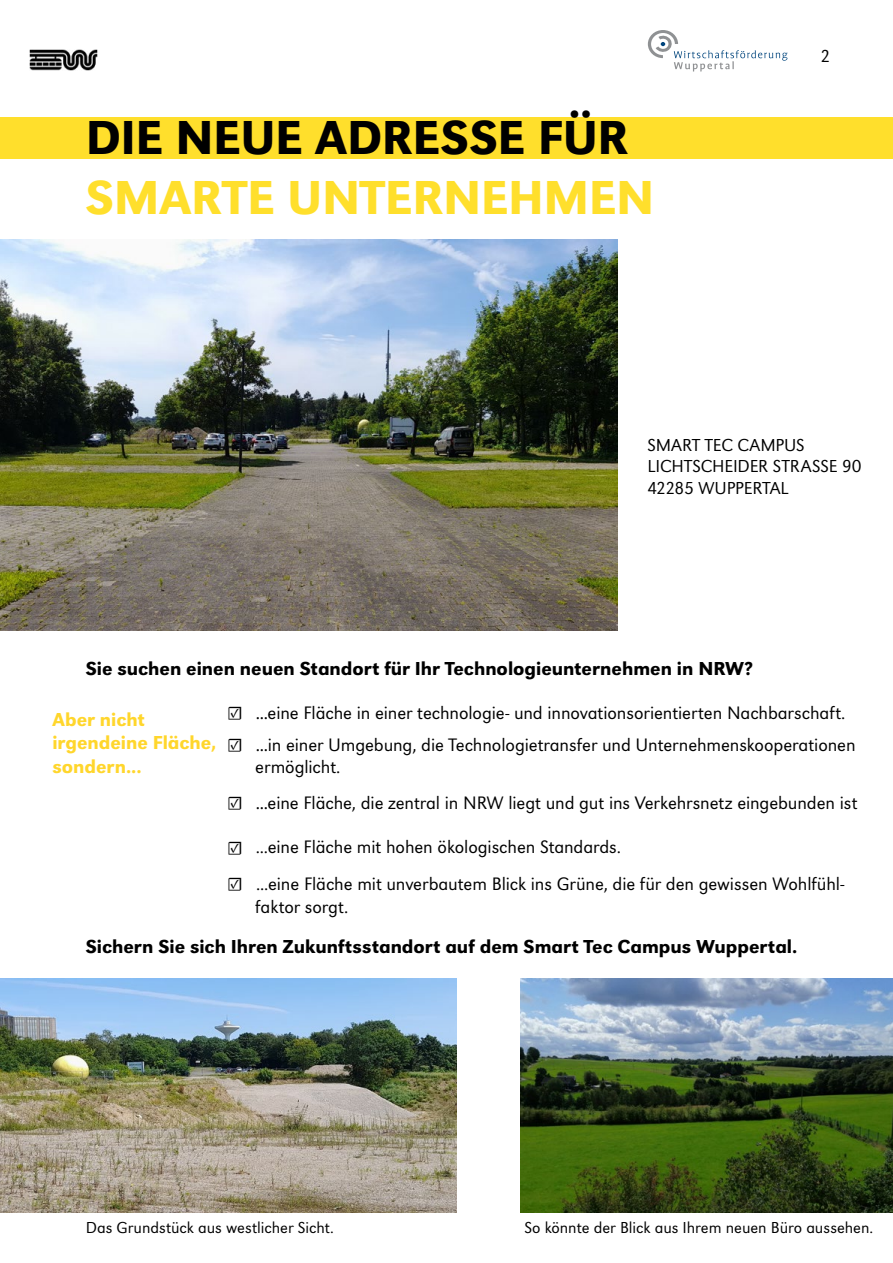
<style>
.page{position:relative;width:893px;height:1263px;background:#fff}
.page>*{position:absolute;margin:0;border:0;box-sizing:border-box;transform-origin:0 0}
.t1{font:500 49.5px "URW Grotesk";letter-spacing:-.01em;color:#000}
.t2{font:500 49.5px "URW Grotesk";letter-spacing:-.005em;color:#ffdf2c}
.t3{font:500 19.5px "URW Grotesk";color:#000}
.t4{font:500 19.5px/23.4px "URW Grotesk";color:#ffd62c}
.t5{font:300 18.75px/22.5px "URW Grotesk";letter-spacing:-.005em;color:#000}
.t6{font:18.75px "Minion Pro";color:#000}
.t7{font:300 18px/21.6px "URW Grotesk";letter-spacing:-.005em;color:#000}
.t8{font:300 16.5px "URW Grotesk";color:#000}
.s1{font-family:"Minion Pro";font-weight:400}
</style>
<div class="page">
<div style="left:0;top:117px;width:893px;height:41px;background:#ffdf2c"></div>
<img style="left:0;top:978px;width:456px;height:234px">
<img style="left:520px;top:978px;width:373px;height:234px">
<svg style="left:648px;top:30px;width:139px;height:42px"></svg>
<img style="left:30px;top:49px;width:68px;height:22px">
<img style="left:0;top:239px;width:618px;height:391px">
<h1 class="t1" style="left:86px;top:109px;width:545px">DIE NEUE ADRESSE FÜR</h1>
<h1 class="t2" style="left:86px;top:168px;width:570px">SMARTE UNTERNEHMEN</h1>
<p class="t7" style="left:821px;top:46px;width:11px">2</p>
<p class="t7" style="left:647px;top:434px;width:216px">SMART TEC CAMPUS<br>LICHTSCHEIDER STRASSE 90<br>42285 WUPPERTAL</p>
<p class="t3" style="left:86px;top:657px;width:669px">Sie suchen einen neuen Standort für Ihr Technologieunternehmen in NRW?</p>
<p class="t4" style="left:52px;top:708px;width:165px">Aber nicht irgendeine Fläche, sondern...</p>
<p class="t5" style="left:227px;top:702px;width:620px"><span class="s1">☑ ...</span>eine Fläche in einer technologie- und innovationsorientierten Nachbarschaft.</p>
<p class="t5" style="left:255px;top:733px;width:602px;text-indent:-28px"><span class="s1">☑ ...</span>in einer Umgebung, die Technologietransfer und Unternehmenskooperationen ermöglicht.</p>
<p class="t5" style="left:227px;top:792px;width:632px"><span class="s1">☑ ...</span>eine Fläche, die zentral in NRW liegt und gut ins Verkehrsnetz eingebunden ist</p>
<p class="t6" style="left:227px;top:835px;width:17px">☑</p>
<p class="t5" style="left:256px;top:835px;width:367px">...eine Fläche mit hohen ökologischen Standards.</p>
<p class="t5" style="left:255px;top:873px;width:591px;text-indent:-28px"><span class="s1">☑</span> ...eine Fläche mit unverbautem Blick ins Grüne, die für den gewissen Wohlfühl&shy;faktor sorgt.</p>
<p class="t3" style="left:86px;top:935px;width:713px">Sichern Sie sich Ihren Zukunftsstandort auf dem Smart Tec Campus Wuppertal.</p>
<p class="t8" style="left:86px;top:1218px;width:250px">Das Grundstück aus westlicher Sicht.</p>
<p class="t8" style="left:524px;top:1218px;width:350px">So könnte der Blick aus Ihrem neuen Büro aussehen.</p>
</div>
